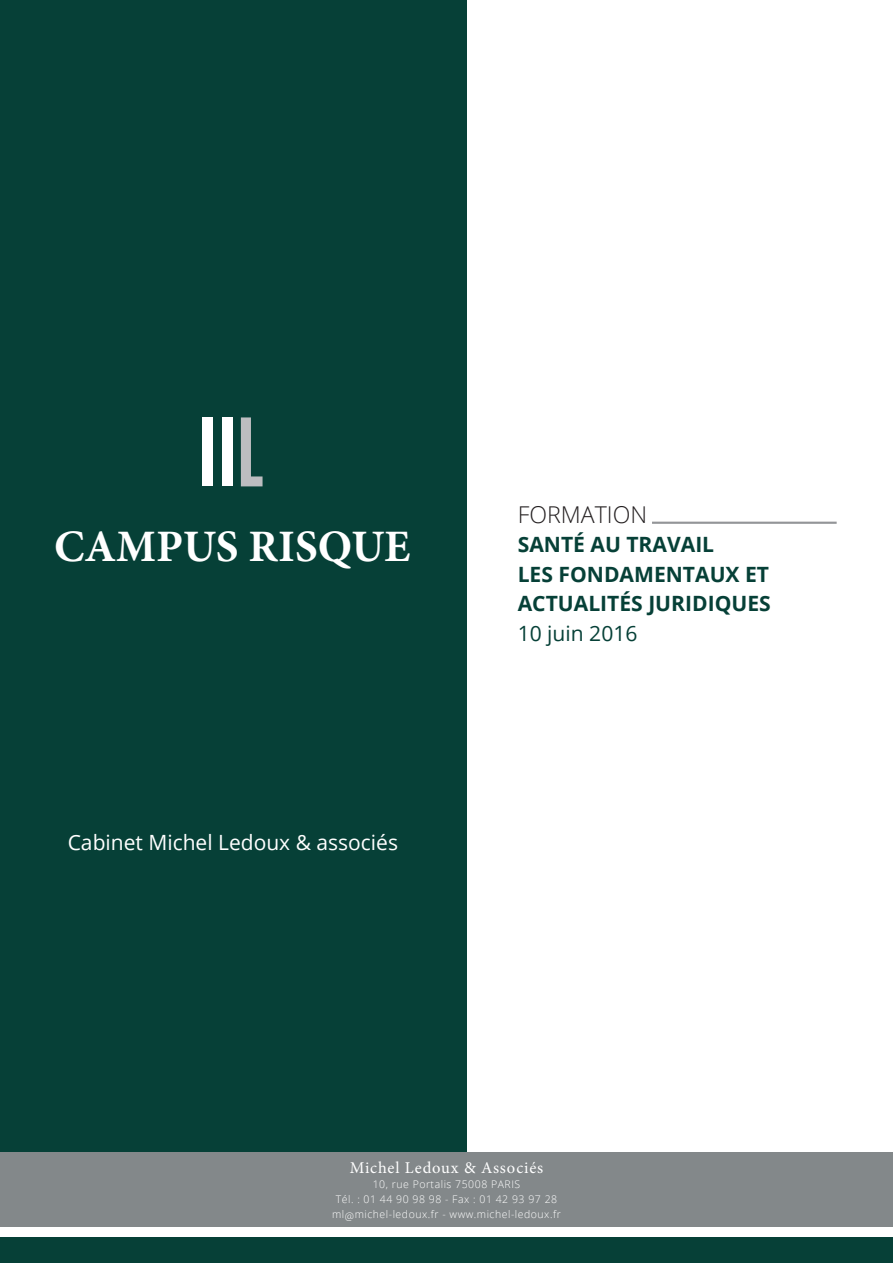
<style>
.page{position:relative;width:893px;height:1263px;background:#fff}
.page>*{position:absolute;margin:0;border:0;box-sizing:border-box;transform-origin:0 0}
.t1{font:700 45px "Minion Pro";color:#fff}
.t2{font:300 23.25px "Open Sans";color:#231f20}
.t3{font:700 21px/29.5px "Open Sans";color:#064037}
.t4{font:21px "Open Sans";color:#fff}
.t5{font:21px "Open Sans";color:#064037}
.t6{font:16.5px "Minion Pro";letter-spacing:.05em;color:#fff}
.t7{font:300 10.5px/15px "Open Sans";letter-spacing:.05em;color:#fff;text-align:center}
</style>
<div class="page">
<div style="left:0;top:0;width:467px;height:1187px;background:#064037"></div>
<div style="left:203px;top:417px;width:10px;height:69px;background:#fff"></div>
<div style="left:222px;top:417px;width:10px;height:69px;background:#fff"></div>
<svg style="left:241px;top:417px;width:22px;height:69px"></svg>
<div style="left:0;top:1152px;width:893px;height:75px;background:#83888a"></div>
<div style="left:0;top:1237px;width:893px;height:26px;background:#064037"></div>
<hr style="left:652px;top:522px;width:185px;height:2px;background:#939598">
<h1 class="t1" style="left:54px;top:515px;width:358px">CAMPUS RISQUE</h1>
<h3 class="t4" style="left:68px;top:827px;width:332px">Cabinet Michel Ledoux &amp; associés</h3>
<h2 class="t2" style="left:518px;top:498px;width:131px">FORMATION</h2>
<h3 class="t3" style="left:518px;top:529px;width:255px">SANTÉ AU TRAVAIL<br>LES FONDAMENTAUX ET<br>ACTUALITÉS JURIDIQUES</h3>
<h3 class="t5" style="left:518px;top:619px;width:121px">10 juin 2016</h3>
<h3 class="t6" style="left:350px;top:1157px;width:195px">Michel Ledoux &amp; Associés</h3>
<p class="t7" style="left:332px;top:1176px;width:230px">10, rue Portalis 75008 PARIS<br>Tél. : 01 44 90 98 98 - Fax : 01 42 93 97 28 ml@michel-ledoux.fr - www.michel-ledoux.fr</p>
</div>
